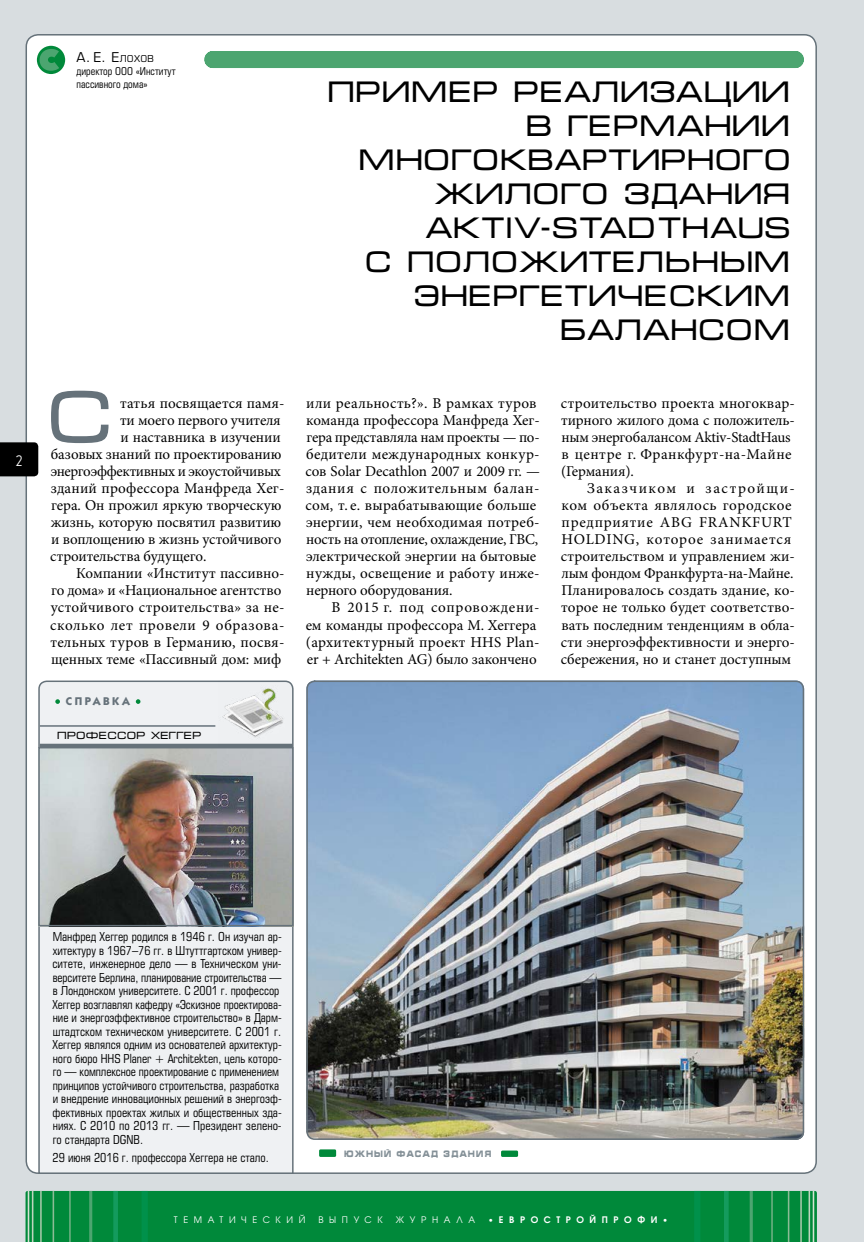
<style>
.page{position:relative;width:868px;height:1242px;background:#fff}
.page>*{position:absolute;margin:0;border:0;box-sizing:border-box;transform-origin:0 0}
.t1{font:74.4px "Micra C";color:#66727a}
.t2{font:30px/34px "Micra C";color:#000;text-align:right}
.t3{font:15px/17px "Minion Pro";color:#000}
.t4{font:15px "Minion Pro";letter-spacing:-.025em;color:#000}
.t5{font:15px "Minion Pro";letter-spacing:.035em;color:#000}
.t6{font:700 15px "Repriza C";color:#fff}
.t7{font:14.25px "Eurofont C";color:#000}
.t8{font:12px/13.5px "Europe Condensed C";color:#000}
.t9{font:700 11.25px "Kabel Medium C";letter-spacing:.22em;color:#66727a}
.t10{font:10.5px/12.8px "Europe Condensed C";color:#000}
.t11{font:10.5px "Micra C";color:#000}
.t12{font:9px "Avant Garde Gothic C";letter-spacing:.625em;color:#fff}
.t13{font:700 9px "Avant Garde Gothic C";letter-spacing:.62em;color:#fff}
.t14{font:700 9px "Micra C";letter-spacing:.1em;color:#849097;scale:.75 1}
.s1{font-size:10.05px}
.s2{font-weight:400}
</style>
<div class="page">
<div style="left:0;top:0;width:863px;height:1242px;background:#d8dde0"></div>
<div style="left:26px;top:1191px;width:790px;height:51px;background:#00893a"></div>
<hr style="left:28px;top:1191px;width:1px;height:51px;background:#d5e3d3">
<hr style="left:32px;top:1191px;width:1px;height:51px;background:#bed5be">
<hr style="left:40px;top:1191px;width:2px;height:51px;background:#a5c8aa">
<hr style="left:53px;top:1191px;width:1px;height:51px;background:#8cbc96">
<hr style="left:69px;top:1191px;width:2px;height:51px;background:#6fb083">
<hr style="left:89px;top:1191px;width:3px;height:51px;background:#4ca570">
<div style="left:113px;top:1191px;width:5px;height:51px;background:#149b5d"></div>
<div style="left:141px;top:1191px;width:7px;height:51px;background:#00914b"></div>
<hr style="left:812px;top:1191px;width:2px;height:51px;background:#d5e3d3">
<hr style="left:808px;top:1191px;width:2px;height:51px;background:#bed5be">
<hr style="left:800px;top:1191px;width:1px;height:51px;background:#a5c8aa">
<hr style="left:787px;top:1191px;width:2px;height:51px;background:#8cbc96">
<hr style="left:771px;top:1191px;width:1px;height:51px;background:#6fb083">
<hr style="left:749px;top:1191px;width:3px;height:51px;background:#4ca570">
<div style="left:723px;top:1191px;width:5px;height:51px;background:#149b5d"></div>
<div style="left:694px;top:1191px;width:6px;height:51px;background:#00914b"></div>
<div style="left:26px;top:35px;width:790px;height:1138px;background:#fff;border-radius:12px"></div>
<div style="left:213px;top:51px;width:582px;height:17px;background:#4ca570"></div>
<svg style="left:32px;top:41px;width:38px;height:38px"></svg>
<div style="left:28px;top:37px;width:46px;height:46px;border:9px solid #fff;border-radius:50%"></div>
<svg style="left:40px;top:49px;width:19px;height:22px"></svg>
<img style="left:309px;top:683px;width:495px;height:457px">
<div style="left:306px;top:680px;width:498px;height:460px;border:2px solid #66727a;border-radius:8px"></div>
<div style="left:38px;top:680px;width:256px;height:494px;background:#eff1f3"></div>
<svg style="left:55px;top:699px;width:5px;height:5px"></svg>
<svg style="left:136px;top:699px;width:4px;height:5px"></svg>
<img style="left:218px;top:680px;width:75px;height:67px">
<img style="left:41px;top:750px;width:249px;height:173px">
<div style="left:38px;top:747px;width:255px;height:179px;border:2px solid #66727a"></div>
<div style="left:319px;top:1149px;width:17px;height:8px;background:#00893a;border-radius:2px"></div>
<div style="left:501px;top:1150px;width:17px;height:7px;background:#00893a"></div>
<svg style="left:0;top:442px;width:38px;height:34px"></svg>
<p class="t6" style="left:16px;top:452px;width:8px">2</p>
<p class="t7" style="left:77px;top:49px;width:79px">А. Е. Е<span class="s1">лохов</span></p>
<p class="t10" style="left:77px;top:65px;width:101px">директор ООО «Институт пассивного дома»</p>
<h1 class="t1" style="left:46px;top:386px;width:70px">С</h1>
<p class="t3" style="left:120px;top:395px;width:166px">татья посвящается памя-</p>
<p class="t3" style="left:120px;top:412px;width:162px">ти моего первого учителя</p>
<p class="t3" style="left:120px;top:429px;width:162px">и наставника в изучении</p>
<p class="t3" style="left:51px;top:446px;width:232px">базовых знаний по проектированию</p>
<p class="t4" style="left:51px;top:461px;width:231px">энергоэффективных и экоустойчивых</p>
<p class="t3" style="left:51px;top:480px;width:235px">зданий профессора Манфреда Хег-</p>
<p class="t3" style="left:51px;top:497px;width:232px">гера. Он прожил яркую творческую</p>
<p class="t3" style="left:51px;top:514px;width:232px">жизнь, которую посвятил развитию</p>
<p class="t3" style="left:51px;top:531px;width:232px">и воплощению в жизнь устойчивого</p>
<p class="t3" style="left:50px;top:548px;width:158px">строительства будущего.</p>
<p class="t3" style="left:76px;top:565px;width:210px">Компании «Институт пассивно-</p>
<p class="t3" style="left:51px;top:582px;width:232px">го дома» и «Национальное агентство</p>
<p class="t3" style="left:51px;top:599px;width:235px">устойчивого строительства» за не-</p>
<p class="t5" style="left:50px;top:614px;width:236px">сколько лет провели 9 образова-</p>
<p class="t3" style="left:51px;top:633px;width:235px">тельных туров в Германию, посвя-</p>
<p class="t3" style="left:51px;top:650px;width:231px">щенных теме «Пассивный дом: миф</p>
<p class="t9" style="left:66px;top:694px;width:65px">СПРАВКА</p>
<p class="t11" style="left:57px;top:731px;width:146px">Профессор Хеггер</p>
<h2 class="t2" style="left:327px;top:76px;width:465px">ПРИМЕР РЕАЛИЗАЦИИ<br>В ГЕРМАНИИ<br>МНОГОКВАРТИРНОГО<br>ЖИЛОГО ЗДАНИЯ<br>AKTIV-STADTHAUS<br>С ПОЛОЖИТЕЛЬНЫМ<br>ЭНЕРГЕТИЧЕСКИМ<br>БАЛАНСОМ</h2>
<p class="t3" style="left:305px;top:395px;width:236px">или реальность?». В рамках туров команда профессора Манфреда Хег&shy;гера представляла нам проекты — по&shy;бедители международных конкур&shy;сов Solar Decathlon 2007 и 2009 гг. — здания с положительным балан&shy;сом, т. е. вырабатывающие больше энергии, чем необходимая потреб&shy;ность на отопление, охлаждение, ГВС, электрической энергии на бытовые нужды, освещение и работу инже&shy;нерного оборудования.</p>
<p class="t3" style="left:305px;top:599px;width:235px;text-indent:26px">В 2015 г. под сопровождени&shy;ем команды профессора М. Хеггера (архитектурный проект HHS Plan&shy;er + Architekten AG) было закончено</p>
<p class="t3" style="left:560px;top:395px;width:236px">строительство проекта многоквар&shy;тирного жилого дома с положитель&shy;ным энергобалансом Aktiv-StadtHaus в центре г. Франкфурт-на-Майне (Германия).</p>
<p class="t3" style="left:560px;top:480px;width:236px;text-indent:26px">Заказчиком и застройщи&shy;ком объекта являлось городское предприятие ABG FRANKFURT<br>HOLDING, которое занимается строительством и управлением жи&shy;лым фондом Франкфурта-на-Майне.<br>Планировалось создать здание, ко&shy;торое не только будет соответство&shy;вать последним тенденциям в обла&shy;сти энергоэффективности и энерго&shy;сбережения, но и станет доступным</p>
<p class="t8" style="left:52px;top:930px;width:231px">Манфред Хеггер родился в 1946 г. Он изучал ар&shy;хитектуру в 1967–76 гг. в Штуттгартском универ&shy;ситете, инженерное дело — в Техническом уни&shy;верситете Берлина, планирование строительства — в Лондонском университете. С 2001 г. профессор Хеггер возглавлял кафедру «Эскизное проектирова&shy;ние и энергоэффективное строительство» в Дарм&shy;штадтском техническом университете. С 2001 г.<br>Хеггер являлся одним из основателей архитектур&shy;ного бюро HHS Planer + Architekten, цель которо&shy;го — комплексное проектирование с применением принципов устойчивого строительства, разработка и внедрение инновационных решений в энергоэф&shy;фективных проектах жилых и общественных зда&shy;ниях. С 2010 по 2013 гг. — Президент зелено&shy;го стандарта DGNB.</p>
<p class="t8" style="left:53px;top:1150px;width:218px">29 июня 2016 г. профессора Хеггера не стало.</p>
<p class="t14" style="left:344px;top:1149px;width:197px">Южный фасад здания</p>
<p class="t12" style="left:174px;top:1214px;width:133px">ТЕМАТИЧЕСКИЙ</p>
<p class="t12" style="left:318px;top:1214px;width:66px">ВЫПУСК</p>
<p class="t12" style="left:396px;top:1214px;width:81px">ЖУРНАЛА</p>
<p class="t13" style="left:488px;top:1214px;width:181px"><span class="s2">•</span>ЕВРОСТРОЙПРОФИ<span class="s2">•</span></p>
</div>
